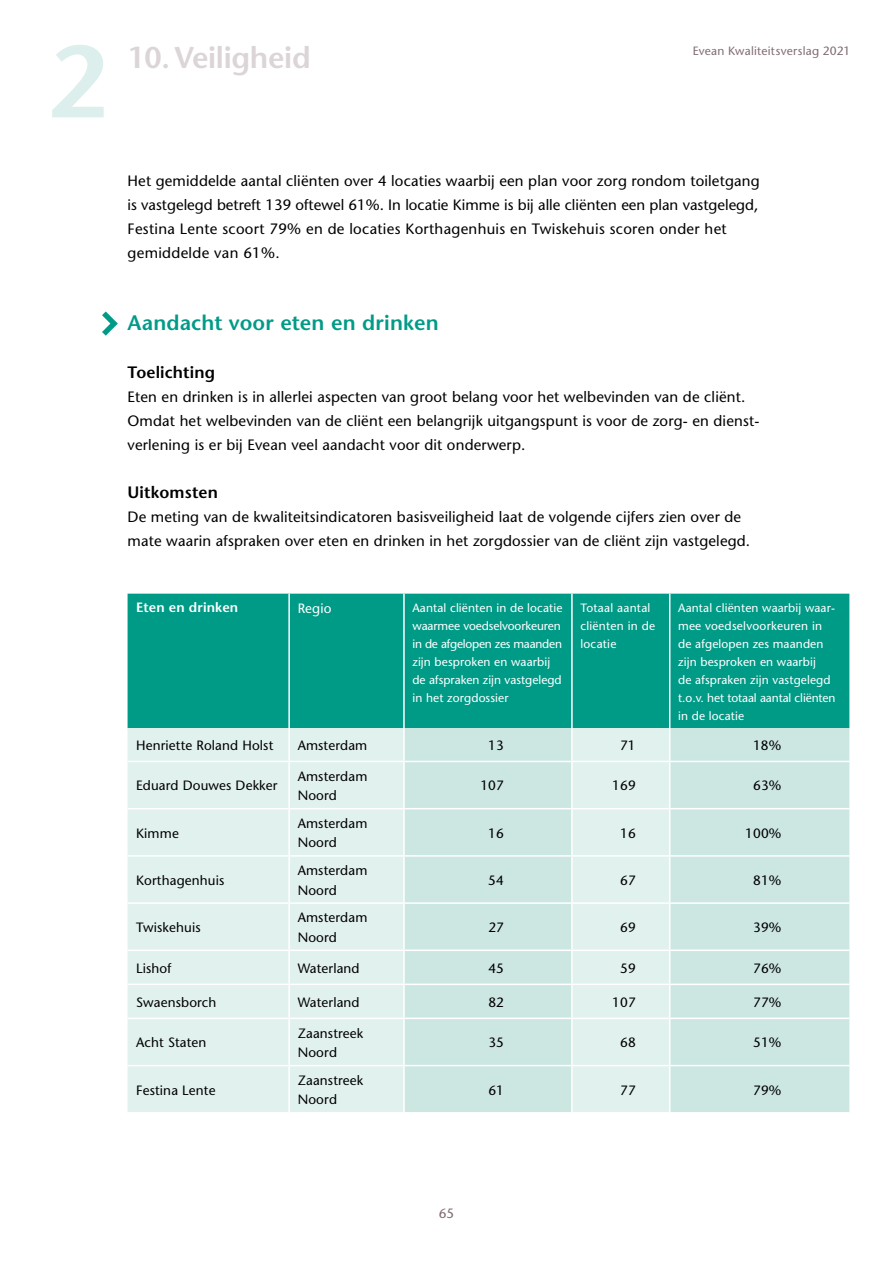
<style>
.page{position:relative;width:893px;height:1263px;background:#fff}
.page>*{position:absolute;margin:0;border:0;box-sizing:border-box;transform-origin:0 0}
.t1{font:600 102px "Stone Sans";color:#ddefec}
.t2{font:600 30px "Stone Sans";letter-spacing:-.01em;color:#dcd5d8}
.t3{font:600 21px "Stone Sans";letter-spacing:.01em;color:#009b87}
.t4{font:600 16.5px "Stone Sans";letter-spacing:.01em;color:#000}
.t5{font:15px/24px "Stone Sans";letter-spacing:.01em;color:#000}
.t6{font:13.5px/19.5px "Stone Sans";letter-spacing:.01em;color:#000}
.t7{font:600 13.5px "Stone Sans";letter-spacing:.01em;color:#fff}
.t8{font:13.5px "Stone Sans";letter-spacing:.01em;color:#fff}
.t9{font:13.5px "Stone Sans";color:#816c75}
.t10{font:12px/18px "Stone Sans";letter-spacing:.01em;color:#fff}
.t11{font:12px "Stone Sans";letter-spacing:.02em;color:#816c75}
</style>
<div class="page">
<svg style="left:102px;top:311px;width:16px;height:25px"></svg>
<div style="left:128px;top:594px;width:721px;height:134px;background:#009b87"></div>
<div style="left:128px;top:728px;width:275px;height:384px;background:#e1f1ee"></div>
<svg style="left:405px;top:728px;width:444px;height:384px;background:#d0e9e4"></svg>
<hr style="left:128px;top:761px;width:161px;height:1px;background:#fff">
<hr style="left:289px;top:761px;width:115px;height:1px;background:#fff">
<hr style="left:404px;top:761px;width:168px;height:1px;background:#fff">
<hr style="left:572px;top:761px;width:98px;height:1px;background:#fff">
<hr style="left:670px;top:761px;width:179px;height:1px;background:#fff">
<hr style="left:128px;top:808px;width:161px;height:1px;background:#fff">
<hr style="left:289px;top:808px;width:115px;height:1px;background:#fff">
<hr style="left:404px;top:808px;width:168px;height:1px;background:#fff">
<hr style="left:572px;top:808px;width:98px;height:1px;background:#fff">
<hr style="left:670px;top:808px;width:179px;height:1px;background:#fff">
<hr style="left:128px;top:855px;width:161px;height:2px;background:#fff">
<hr style="left:289px;top:855px;width:115px;height:2px;background:#fff">
<hr style="left:404px;top:855px;width:168px;height:2px;background:#fff">
<hr style="left:572px;top:855px;width:98px;height:2px;background:#fff">
<hr style="left:670px;top:855px;width:179px;height:2px;background:#fff">
<hr style="left:128px;top:902px;width:161px;height:2px;background:#fff">
<hr style="left:289px;top:902px;width:115px;height:2px;background:#fff">
<hr style="left:404px;top:902px;width:168px;height:2px;background:#fff">
<hr style="left:572px;top:902px;width:98px;height:2px;background:#fff">
<hr style="left:670px;top:902px;width:179px;height:2px;background:#fff">
<hr style="left:128px;top:949px;width:161px;height:2px;background:#fff">
<hr style="left:289px;top:949px;width:115px;height:2px;background:#fff">
<hr style="left:404px;top:949px;width:168px;height:2px;background:#fff">
<hr style="left:572px;top:949px;width:98px;height:2px;background:#fff">
<hr style="left:670px;top:949px;width:179px;height:2px;background:#fff">
<hr style="left:128px;top:983px;width:161px;height:2px;background:#fff">
<hr style="left:289px;top:983px;width:115px;height:2px;background:#fff">
<hr style="left:404px;top:983px;width:168px;height:2px;background:#fff">
<hr style="left:572px;top:983px;width:98px;height:2px;background:#fff">
<hr style="left:670px;top:983px;width:179px;height:2px;background:#fff">
<hr style="left:128px;top:1017px;width:161px;height:2px;background:#fff">
<hr style="left:289px;top:1017px;width:115px;height:2px;background:#fff">
<hr style="left:404px;top:1017px;width:168px;height:2px;background:#fff">
<hr style="left:572px;top:1017px;width:98px;height:2px;background:#fff">
<hr style="left:670px;top:1017px;width:179px;height:2px;background:#fff">
<hr style="left:128px;top:1065px;width:161px;height:1px;background:#fff">
<hr style="left:289px;top:1065px;width:115px;height:1px;background:#fff">
<hr style="left:404px;top:1065px;width:168px;height:1px;background:#fff">
<hr style="left:572px;top:1065px;width:98px;height:1px;background:#fff">
<hr style="left:670px;top:1065px;width:179px;height:1px;background:#fff">
<hr style="left:288px;top:594px;width:2px;height:134px;background:#fff">
<hr style="left:403px;top:594px;width:2px;height:134px;background:#fff">
<hr style="left:571px;top:594px;width:2px;height:134px;background:#fff">
<hr style="left:288px;top:728px;width:2px;height:33px;background:#fff">
<hr style="left:571px;top:728px;width:2px;height:33px;background:#fff">
<hr style="left:288px;top:762px;width:2px;height:46px;background:#fff">
<hr style="left:571px;top:762px;width:2px;height:46px;background:#fff">
<hr style="left:288px;top:809px;width:2px;height:46px;background:#fff">
<hr style="left:571px;top:809px;width:2px;height:46px;background:#fff">
<hr style="left:288px;top:857px;width:2px;height:45px;background:#fff">
<hr style="left:571px;top:857px;width:2px;height:45px;background:#fff">
<hr style="left:288px;top:904px;width:2px;height:45px;background:#fff">
<hr style="left:571px;top:904px;width:2px;height:45px;background:#fff">
<hr style="left:288px;top:951px;width:2px;height:32px;background:#fff">
<hr style="left:571px;top:951px;width:2px;height:32px;background:#fff">
<hr style="left:288px;top:985px;width:2px;height:32px;background:#fff">
<hr style="left:571px;top:985px;width:2px;height:32px;background:#fff">
<hr style="left:288px;top:1019px;width:2px;height:46px;background:#fff">
<hr style="left:571px;top:1019px;width:2px;height:46px;background:#fff">
<hr style="left:288px;top:1066px;width:2px;height:46px;background:#fff">
<hr style="left:571px;top:1066px;width:2px;height:46px;background:#fff">
<hr style="left:669px;top:594px;width:1px;height:134px;background:#fff">
<hr style="left:669px;top:728px;width:1px;height:33px;background:#fff">
<hr style="left:669px;top:762px;width:1px;height:46px;background:#fff">
<hr style="left:669px;top:809px;width:1px;height:46px;background:#fff">
<hr style="left:669px;top:857px;width:1px;height:45px;background:#fff">
<hr style="left:669px;top:904px;width:1px;height:45px;background:#fff">
<hr style="left:669px;top:951px;width:1px;height:32px;background:#fff">
<hr style="left:669px;top:985px;width:1px;height:32px;background:#fff">
<hr style="left:669px;top:1019px;width:1px;height:46px;background:#fff">
<hr style="left:669px;top:1066px;width:1px;height:46px;background:#fff">
<h1 class="t1" style="left:48px;top:20px;width:60px">2</h1>
<h2 class="t2" style="left:128px;top:40px;width:185px">10.Veiligheid</h2>
<p class="t11" style="left:693px;top:44px;width:159px">Evean Kwaliteitsverslag 2021</p>
<p class="t5" style="left:128px;top:168px;width:633px">Het gemiddelde aantal cliënten over 4 locaties waarbij een plan voor zorg rondom toiletgang is vastgelegd betreft 139 oftewel 61%. In locatie Kimme is bij alle cliënten een plan vastgelegd, Festina Lente scoort 79% en de locaties Korthagenhuis en Twiskehuis scoren onder het gemiddelde van 61%.</p>
<h3 class="t3" style="left:128px;top:310px;width:313px">Aandacht voor eten en drinken</h3>
<p class="t4" style="left:128px;top:362px;width:89px">Toelichting</p>
<p class="t5" style="left:128px;top:384px;width:633px">Eten en drinken is in allerlei aspecten van groot belang voor het welbevinden van de cliënt.<br>Omdat het welbevinden van de cliënt een belangrijk uitgangspunt is voor de zorg- en dienst&shy;verlening is er bij Evean veel aandacht voor dit onderwerp.</p>
<p class="t4" style="left:128px;top:482px;width:92px">Uitkomsten</p>
<p class="t5" style="left:128px;top:504px;width:624px">De meting van de kwaliteitsindicatoren basisveiligheid laat de volgende cijfers zien over de mate waarin afspraken over eten en drinken in het zorgdossier van de cliënt zijn vastgelegd.</p>
<p class="t7" style="left:136px;top:599px;width:104px">Eten en drinken</p>
<p class="t8" style="left:298px;top:600px;width:35px">Regio</p>
<p class="t10" style="left:412px;top:598px;width:152px">Aantal cliënten in de locatie waarmee voedselvoorkeuren in de afgelopen zes maanden zijn besproken en waarbij de afspraken zijn vastgelegd in het zorgdossier</p>
<p class="t10" style="left:580px;top:598px;width:76px">Totaal aantal cliënten in de locatie</p>
<p class="t10" style="left:678px;top:598px;width:159px">Aantal cliënten waarbij waar&shy;mee voedselvoorkeuren in de afgelopen zes maanden zijn besproken en waarbij<br>de afspraken zijn vastgelegd t.o.v. het totaal aantal cliënten in de locatie</p>
<p class="t6" style="left:136px;top:735px;width:139px">Henriette Roland Holst</p>
<p class="t6" style="left:298px;top:735px;width:71px">Amsterdam</p>
<p class="t6" style="left:488px;top:735px;width:17px">13</p>
<p class="t6" style="left:620px;top:735px;width:17px">71</p>
<p class="t6" style="left:753px;top:735px;width:30px">18%</p>
<p class="t6" style="left:136px;top:776px;width:143px">Eduard Douwes Dekker</p>
<p class="t6" style="left:298px;top:766px;width:71px">Amsterdam<br>Noord</p>
<p class="t6" style="left:480px;top:776px;width:25px">107</p>
<p class="t6" style="left:612px;top:776px;width:25px">169</p>
<p class="t6" style="left:753px;top:776px;width:30px">63%</p>
<p class="t6" style="left:136px;top:823px;width:44px">Kimme</p>
<p class="t6" style="left:298px;top:813px;width:71px">Amsterdam<br>Noord</p>
<p class="t6" style="left:488px;top:823px;width:17px">16</p>
<p class="t6" style="left:620px;top:823px;width:17px">16</p>
<p class="t6" style="left:745px;top:823px;width:38px">100%</p>
<p class="t6" style="left:136px;top:870px;width:90px">Korthagenhuis</p>
<p class="t6" style="left:298px;top:861px;width:71px">Amsterdam<br>Noord</p>
<p class="t6" style="left:488px;top:870px;width:17px">54</p>
<p class="t6" style="left:620px;top:870px;width:17px">67</p>
<p class="t6" style="left:753px;top:870px;width:30px">81%</p>
<p class="t6" style="left:136px;top:918px;width:66px">Twiskehuis</p>
<p class="t6" style="left:298px;top:908px;width:71px">Amsterdam<br>Noord</p>
<p class="t6" style="left:488px;top:918px;width:17px">27</p>
<p class="t6" style="left:620px;top:918px;width:17px">69</p>
<p class="t6" style="left:753px;top:918px;width:30px">39%</p>
<p class="t6" style="left:136px;top:958px;width:37px">Lishof</p>
<p class="t6" style="left:298px;top:958px;width:63px">Waterland</p>
<p class="t6" style="left:488px;top:958px;width:17px">45</p>
<p class="t6" style="left:620px;top:958px;width:17px">59</p>
<p class="t6" style="left:753px;top:958px;width:30px">76%</p>
<p class="t6" style="left:136px;top:992px;width:82px">Swaensborch</p>
<p class="t6" style="left:298px;top:992px;width:63px">Waterland</p>
<p class="t6" style="left:488px;top:992px;width:17px">82</p>
<p class="t6" style="left:612px;top:992px;width:25px">107</p>
<p class="t6" style="left:753px;top:992px;width:30px">77%</p>
<p class="t6" style="left:136px;top:1033px;width:72px">Acht Staten</p>
<p class="t6" style="left:298px;top:1023px;width:67px">Zaanstreek<br>Noord</p>
<p class="t6" style="left:488px;top:1033px;width:17px">35</p>
<p class="t6" style="left:620px;top:1033px;width:17px">68</p>
<p class="t6" style="left:753px;top:1033px;width:30px">51%</p>
<p class="t6" style="left:136px;top:1080px;width:81px">Festina Lente</p>
<p class="t6" style="left:298px;top:1070px;width:67px">Zaanstreek<br>Noord</p>
<p class="t6" style="left:488px;top:1080px;width:17px">61</p>
<p class="t6" style="left:620px;top:1080px;width:17px">77</p>
<p class="t6" style="left:753px;top:1080px;width:30px">79%</p>
<p class="t9" style="left:439px;top:1205px;width:17px">65</p>
</div>
